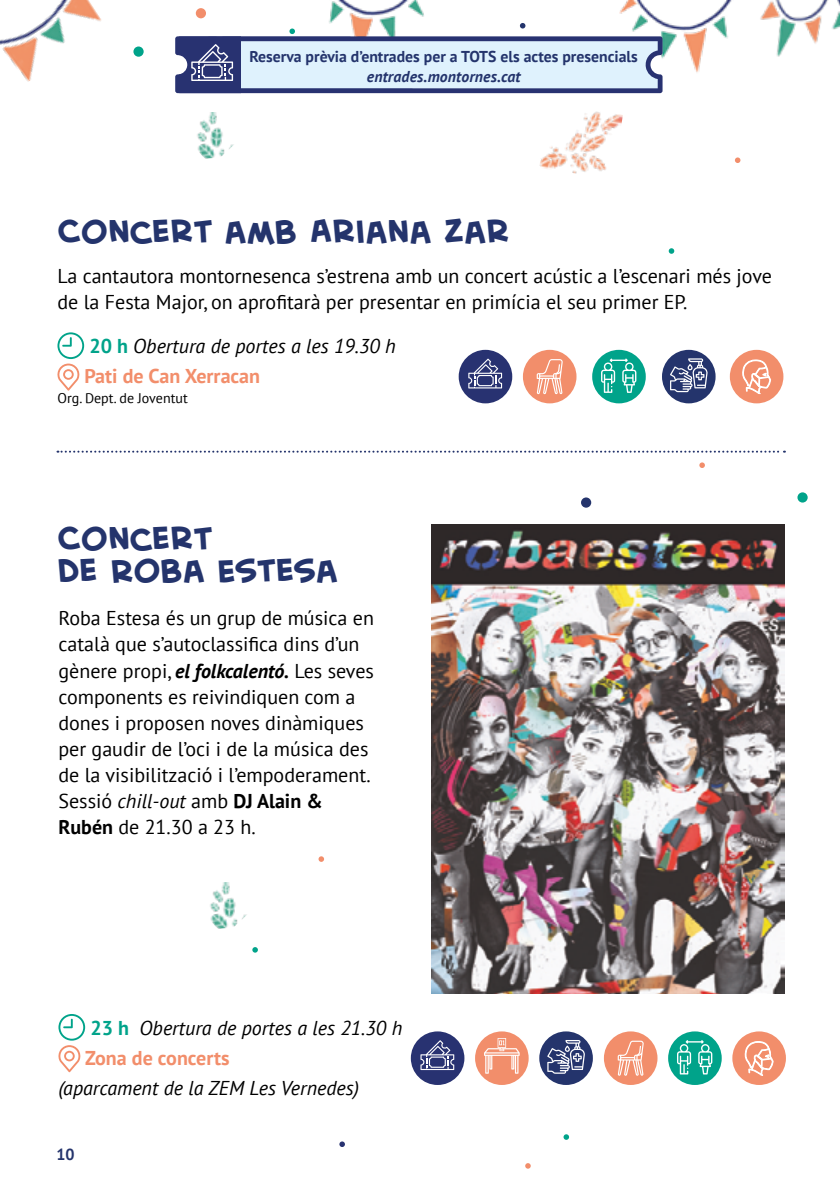
<style>
.page{position:relative;width:840px;height:1191px;background:#fff}
.page>*{position:absolute;margin:0;border:0;box-sizing:border-box;transform-origin:0 0}
.t1{font:32px/32.4px "Creative Block BB Bold";color:#24346c}
.t2{font:20px/26px "PT Sans";color:#000}
.t3{font:italic 20px/30px "PT Sans";color:#000}
.t4{font:700 16px "PT Sans";color:#24346c}
.t5{font:700 15.8px "PT Sans";color:#24346c}
.t6{font:italic 700 15.8px "PT Sans";letter-spacing:.01em;color:#24346c}
.t7{font:14px "PT Sans";color:#000}
.s1{font-weight:700;font-style:normal;color:#00a38a}
.s2{font-weight:700;font-style:normal;color:#f28e6b}
.s3{font-weight:700;font-style:italic}
.s4{font-style:italic}
.s5{font-weight:700}
</style>
<div class="page">
<img style="left:619px;top:0;width:113px;height:76px">
<img style="left:329px;top:0;width:95px;height:23px">
<img style="left:0;top:0;width:102px;height:82px">
<img style="left:760px;top:0;width:79px;height:57px">
<div style="left:196px;top:8px;width:10px;height:10px;background:#f28e6b;border-radius:50%"></div>
<div style="left:133px;top:46px;width:11px;height:11px;background:#00a38a;border-radius:50%"></div>
<svg style="left:175px;top:23px;width:487px;height:70px"></svg>
<img style="left:210px;top:882px;width:37px;height:47px">
<svg style="left:57px;top:450px;width:727px;height:2px"></svg>
<img style="left:539px;top:111px;width:83px;height:63px">
<svg style="left:668px;top:248px;width:6px;height:6px"></svg>
<div style="left:797px;top:492px;width:10px;height:10px;background:#00a38a;border-radius:50%"></div>
<svg style="left:699px;top:462px;width:5px;height:6px"></svg>
<svg style="left:735px;top:157px;width:5px;height:6px"></svg>
<div style="left:580px;top:497px;width:11px;height:10px;background:#24346c;border-radius:50%"></div>
<img style="left:197px;top:112px;width:37px;height:47px">
<svg style="left:57px;top:332px;width:27px;height:58px"></svg>
<div style="left:458px;top:350px;width:54px;height:53px;background:#283271;border-radius:50%"></div>
<svg style="left:468px;top:358px;width:34px;height:30px"></svg>
<div style="left:592px;top:350px;width:53px;height:53px;background:#00a38a;border-radius:50%"></div>
<svg style="left:601px;top:358px;width:35px;height:35px"></svg>
<div style="left:661px;top:350px;width:54px;height:53px;background:#24346c;border-radius:50%"></div>
<svg style="left:669px;top:358px;width:38px;height:34px"></svg>
<div style="left:522px;top:350px;width:54px;height:53px;background:#f28e6b;border-radius:50%"></div>
<svg style="left:536px;top:359px;width:26px;height:35px"></svg>
<div style="left:729px;top:350px;width:54px;height:53px;background:#f28e6b;border-radius:50%"></div>
<svg style="left:741px;top:349px;width:29px;height:55px"></svg>
<svg style="left:58px;top:1014px;width:27px;height:58px"></svg>
<div style="left:667px;top:1031px;width:54px;height:54px;background:#00a38a;border-radius:50%"></div>
<svg style="left:677px;top:1040px;width:35px;height:34px"></svg>
<div style="left:603px;top:1031px;width:54px;height:54px;background:#f28e6b;border-radius:50%"></div>
<svg style="left:617px;top:1040px;width:26px;height:35px"></svg>
<div style="left:410px;top:1031px;width:54px;height:54px;background:#283271;border-radius:50%"></div>
<svg style="left:420px;top:1040px;width:34px;height:30px"></svg>
<div style="left:539px;top:1031px;width:53px;height:54px;background:#24346c;border-radius:50%"></div>
<svg style="left:547px;top:1040px;width:37px;height:33px"></svg>
<div style="left:475px;top:1031px;width:53px;height:54px;background:#f28e6b;border-radius:50%"></div>
<svg style="left:484px;top:1038px;width:35px;height:35px"></svg>
<div style="left:732px;top:1031px;width:53px;height:54px;background:#f28e6b;border-radius:50%"></div>
<svg style="left:743px;top:1031px;width:30px;height:54px"></svg>
<svg style="left:252px;top:947px;width:6px;height:5px"></svg>
<svg style="left:318px;top:856px;width:6px;height:6px"></svg>
<svg style="left:339px;top:1141px;width:6px;height:6px"></svg>
<svg style="left:563px;top:1134px;width:5px;height:5px"></svg>
<svg style="left:525px;top:1163px;width:5px;height:5px"></svg>
<img style="left:431px;top:524px;width:353px;height:469px">
<p class="t5" style="left:249px;top:46px;width:389px">Reserva prèvia d’entrades per a TOTS els actes presencials</p>
<p class="t6" style="left:366px;top:66px;width:155px">entrades.montornes.cat</p>
<h1 class="t1" style="left:57px;top:215px;width:453px">CONCERT AMB ARIANA ZAR</h1>
<p class="t2" style="left:57px;top:263px;width:715px">La cantautora montornesenca s’estrena amb un concert acústic a l’escenari més jove de la Festa Major, on aprofitarà per presentar en primícia el seu primer EP.</p>
<p class="t3" style="left:84px;top:331px;width:313px"><span class="s1">20 h</span> Obertura de portes a les 19.30 h<br><span class="s2">Pati de Can Xerracan</span></p>
<p class="t7" style="left:57px;top:389px;width:132px">Org. Dept. de Joventut</p>
<h1 class="t1" style="left:57px;top:522px;width:281px">CONCERT<br>DE ROBA ESTESA</h1>
<p class="t2" style="left:58px;top:605px;width:317px">Roba Estesa és un grup de música en català que s’autoclassifica dins d’un gènere propi, <span class="s3">el folkcalentó.</span> Les seves components es reivindiquen com a dones i proposen noves dinàmiques per gaudir de l’oci i de la música des de la visibilització i l’empoderament.<br>Sessió <span class="s4">chill-out</span> amb <span class="s5">DJ Alain &amp; Rubén</span> de 21.30 a 23 h.</p>
<p class="t3" style="left:85px;top:1012px;width:318px"><span class="s1">23 h</span> Obertura de portes a les 21.30 h<br><span class="s2">Zona de concerts</span></p>
<p class="t3" style="left:58px;top:1072px;width:302px">(aparcament de la ZEM Les Vernedes)</p>
<p class="t4" style="left:56px;top:1143px;width:20px">10</p>
</div>
